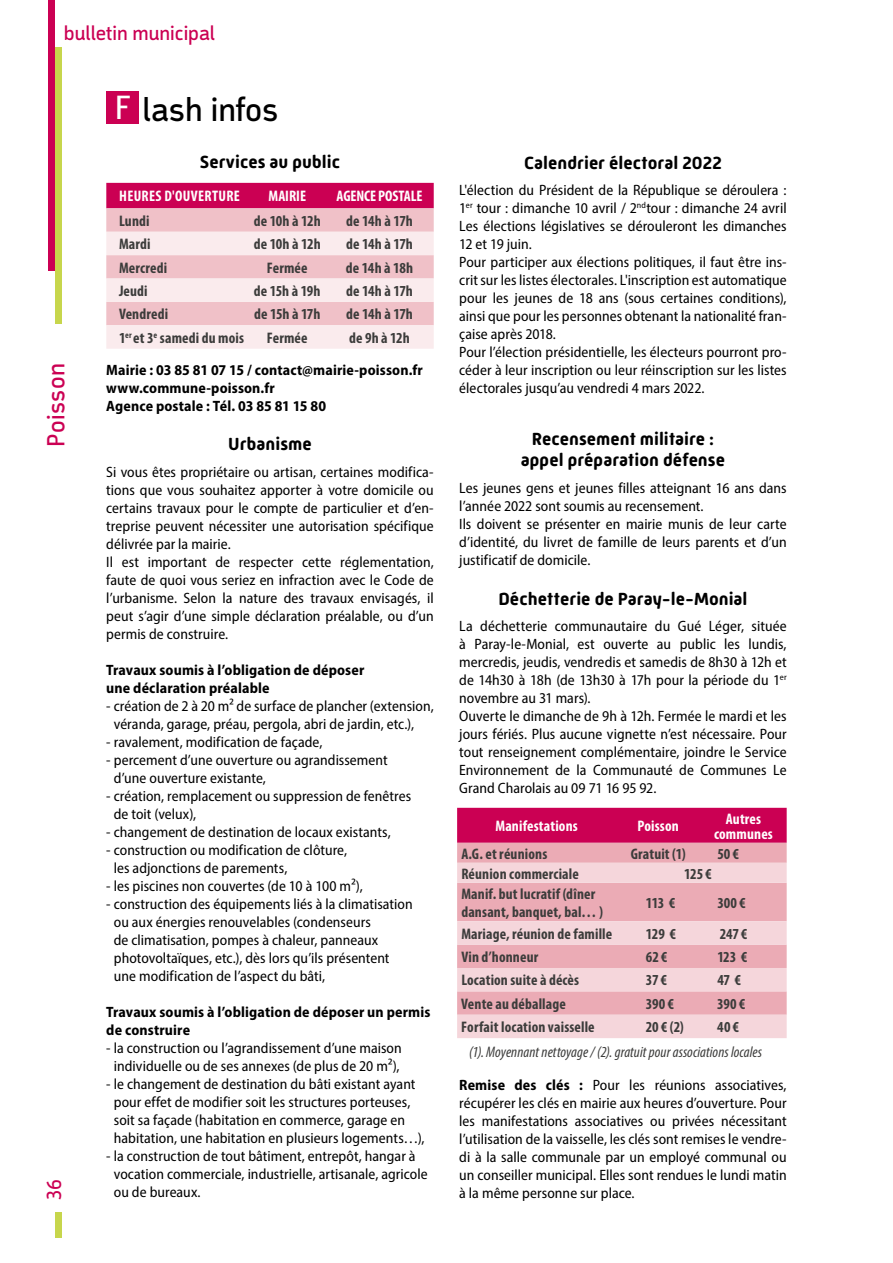
<style>
.page{position:relative;width:893px;height:1263px;background:#fff}
.page>*{position:absolute;margin:0;border:0;box-sizing:border-box;transform-origin:0 0}
.t1{font:34.5px "Argumentum";color:#000}
.t2{font:25.5px "Argumentum";letter-spacing:.02em;color:#cb0053}
.t3{font:21px "Argumentum";color:#cb0053}
.t4{font:700 18px/21.6px "Mic 32 New Rounded";letter-spacing:.005em;color:#000;text-align:center}
.t5{font:700 condensed 15.3px/18.5px "Myriad Pro";letter-spacing:.01em;color:#3c3c3b}
.t6{font:700 condensed 15.3px/15px "Myriad Pro";letter-spacing:.01em;color:#fff;text-align:center}
.t7{font:italic condensed 15.3px "Myriad Pro";letter-spacing:.005em;color:#3c3c3b}
.t8{font:semi-condensed 15px/18px "Myriad Pro";letter-spacing:.005em;color:#000}
.t9{font:700 semi-condensed 15px/18px "Myriad Pro";letter-spacing:.01em;color:#000}
.s1{color:#fff}
.s2{font-weight:700}
</style>
<div class="page">
<div style="left:48px;top:0;width:7px;height:271px;background:#cb0053"></div>
<div style="left:55px;top:47px;width:7px;height:277px;background:#c7d64c"></div>
<div style="left:55px;top:1212px;width:6px;height:25px;background:#c7d64c"></div>
<div style="left:106px;top:91px;width:33px;height:33px;background:#cb0053"></div>
<svg style="left:106px;top:183px;width:328px;height:166px;background:#eeb6c6"></svg>
<div style="left:457px;top:808px;width:330px;height:35px;background:#cb0053"></div>
<div style="left:457px;top:843px;width:330px;height:20px;background:#ebabb5"></div>
<svg style="left:457px;top:863px;width:330px;height:175px;background:#f0c1c8"></svg>
<h3 class="t3" style="left:64px;top:21px;width:153px">bulletin municipal</h3>
<h1 class="t1" style="left:115px;top:89px;width:165px"><span class="s1">F</span> lash infos</h1>
<p class="t4" style="left:200px;top:151px;width:142px">Services au public</p>
<h2 class="t2" style="left:41px;top:447px;width:85px;rotate:-90deg">Poisson</h2>
<h3 class="t3" style="left:41px;top:1200px;width:22px;rotate:-90deg">36</h3>
<p class="t6" style="left:119px;top:188px;width:122px">HEURES D'OUVERTURE</p>
<p class="t6" style="left:268px;top:188px;width:39px">MAIRIE</p>
<p class="t6" style="left:337px;top:188px;width:87px">AGENCE POSTALE</p>
<p class="t5" style="left:119px;top:211px;width:32px">Lundi</p>
<p class="t5" style="left:254px;top:211px;width:68px">de 10h à 12h</p>
<p class="t5" style="left:346px;top:211px;width:68px">de 14h à 17h</p>
<p class="t5" style="left:119px;top:235px;width:33px">Mardi</p>
<p class="t5" style="left:254px;top:235px;width:68px">de 10h à 12h</p>
<p class="t5" style="left:346px;top:235px;width:68px">de 14h à 17h</p>
<p class="t5" style="left:119px;top:258px;width:50px">Mercredi</p>
<p class="t5" style="left:267px;top:258px;width:42px">Fermée</p>
<p class="t5" style="left:346px;top:258px;width:69px">de 14h à 18h</p>
<p class="t5" style="left:119px;top:281px;width:30px">Jeudi</p>
<p class="t5" style="left:254px;top:281px;width:68px">de 15h à 19h</p>
<p class="t5" style="left:346px;top:281px;width:68px">de 14h à 17h</p>
<p class="t5" style="left:119px;top:305px;width:51px">Vendredi</p>
<p class="t5" style="left:254px;top:305px;width:68px">de 15h à 17h</p>
<p class="t5" style="left:346px;top:305px;width:68px">de 14h à 17h</p>
<p class="t5" style="left:119px;top:328px;width:127px">1<sup>er</sup> et 3<sup>e</sup> samedi du mois</p>
<p class="t5" style="left:267px;top:328px;width:42px">Fermée</p>
<p class="t5" style="left:349px;top:328px;width:62px">de 9h à 12h</p>
<p class="t9" style="left:106px;top:360px;width:318px">Mairie : 03 85 81 07 15 / contact@mairie-poisson.fr www.commune-poisson.fr<br>Agence postale : Tél. 03 85 81 15 80</p>
<p class="t4" style="left:228px;top:433px;width:85px">Urbanisme</p>
<p class="t8" style="left:106px;top:463px;width:329px">Si vous êtes propriétaire ou artisan, certaines modifica&shy;tions que vous souhaitez apporter à votre domicile ou certains travaux pour le compte de particulier et d’en&shy;treprise peuvent nécessiter une autorisation spécifique délivrée par la mairie.<br>Il est important de respecter cette réglementation, faute de quoi vous seriez en infraction avec le Code de l’urbanisme. Selon la nature des travaux envisagés, il peut s’agir d’une simple déclaration préalable, ou d’un permis de construire.</p>
<p class="t9" style="left:106px;top:660px;width:260px">Travaux soumis à l’obligation de déposer une déclaration préalable</p>
<p class="t8" style="left:114px;top:697px;width:321px;text-indent:-8px">- création de 2 à 20 m² de surface de plancher (extension, véranda, garage, préau, pergola, abri de jardin, etc.),</p>
<p class="t8" style="left:106px;top:733px;width:218px">- ravalement, modification de façade,</p>
<p class="t8" style="left:114px;top:751px;width:275px;text-indent:-8px">- percement d’une ouverture ou agrandissement d’une ouverture existante,</p>
<p class="t8" style="left:114px;top:787px;width:299px;text-indent:-8px">- création, remplacement ou suppression de fenêtres de toit (velux),</p>
<p class="t8" style="left:106px;top:823px;width:286px">- changement de destination de locaux existants,</p>
<p class="t8" style="left:114px;top:841px;width:235px;text-indent:-8px">- construction ou modification de clôture, les adjonctions de parements,</p>
<p class="t8" style="left:106px;top:877px;width:258px">- les piscines non couvertes (de 10 à 100 m²),</p>
<p class="t8" style="left:114px;top:895px;width:300px;text-indent:-8px">- construction des équipements liés à la climatisation ou aux énergies renouvelables (condenseurs<br>de climatisation, pompes à chaleur, panneaux photovoltaïques, etc.), dès lors qu’ils présentent une modification de l’aspect du bâti,</p>
<p class="t9" style="left:106px;top:1002px;width:326px">Travaux soumis à l’obligation de déposer un permis de construire</p>
<p class="t8" style="left:106px;top:1039px;width:297px;text-align:center">- la construction ou l’agrandissement d’une maison individuelle ou de ses annexes (de plus de 20 m²),</p>
<p class="t8" style="left:114px;top:1075px;width:312px;text-indent:-8px">- le changement de destination du bâti existant ayant pour effet de modifier soit les structures porteuses, soit sa façade (habitation en commerce, garage en habitation, une habitation en plusieurs logements…),</p>
<p class="t8" style="left:114px;top:1147px;width:315px;text-indent:-8px">- la construction de tout bâtiment, entrepôt, hangar à vocation commerciale, industrielle, artisanale, agricole ou de bureaux.</p>
<p class="t4" style="left:524px;top:152px;width:199px">Calendrier électoral 2022</p>
<p class="t8" style="left:459px;top:181px;width:329px">L'élection du Président de la République se déroulera :<br>1<sup>er</sup> tour : dimanche 10 avril / 2<sup>nd</sup>tour : dimanche 24 avril Les élections législatives se dérouleront les dimanches 12 et 19 juin.<br>Pour participer aux élections politiques, il faut être ins&shy;crit sur les listes électorales. L'inscription est automatique pour les jeunes de 18 ans (sous certaines conditions), ainsi que pour les personnes obtenant la nationalité fran&shy;çaise après 2018.<br>Pour l’élection présidentielle, les électeurs pourront pro&shy;céder à leur inscription ou leur réinscription sur les listes électorales jusqu’au vendredi 4 mars 2022.</p>
<p class="t4" style="left:521px;top:428px;width:206px">Recensement militaire : appel préparation défense</p>
<p class="t8" style="left:459px;top:479px;width:329px">Les jeunes gens et jeunes filles atteignant 16 ans dans l’année 2022 sont soumis au recensement.<br>Ils doivent se présenter en mairie munis de leur carte d’identité, du livret de famille de leurs parents et d’un justificatif de domicile.</p>
<p class="t4" style="left:498px;top:588px;width:251px">Déchetterie de Paray-le-Monial</p>
<p class="t8" style="left:459px;top:617px;width:329px">La déchetterie communautaire du Gué Léger, située à Paray-le-Monial, est ouverte au public les lundis, mercredis, jeudis, vendredis et samedis de 8h30 à 12h et de 14h30 à 18h (de 13h30 à 17h pour la période du 1<sup>er </sup>novembre au 31 mars).<br>Ouverte le dimanche de 9h à 12h. Fermée le mardi et les jours fériés. Plus aucune vignette n’est nécessaire. Pour tout renseignement complémentaire, joindre le Service Environnement de la Communauté de Communes Le Grand Charolais au 09 71 16 95 92.</p>
<p class="t6" style="left:495px;top:818px;width:84px">Manifestations</p>
<p class="t6" style="left:638px;top:818px;width:43px">Poisson</p>
<p class="t6" style="left:714px;top:811px;width:60px">Autres communes</p>
<p class="t5" style="left:461px;top:844px;width:87px">A.G. et réunions</p>
<p class="t5" style="left:631px;top:844px;width:56px">Gratuit (1)</p>
<p class="t5" style="left:717px;top:844px;width:23px">50€</p>
<p class="t5" style="left:461px;top:864px;width:119px">Réunion commerciale</p>
<p class="t5" style="left:684px;top:864px;width:29px">125 €</p>
<p class="t5" style="left:461px;top:884px;width:143px">Manif. but lucratif (dîner dansant, banquet, bal… )</p>
<p class="t5" style="left:646px;top:893px;width:31px">113 €</p>
<p class="t5" style="left:717px;top:893px;width:30px">300 €</p>
<p class="t5" style="left:461px;top:924px;width:152px">Mariage, réunion de famille</p>
<p class="t5" style="left:646px;top:924px;width:31px">129 €</p>
<p class="t5" style="left:720px;top:924px;width:29px">247 €</p>
<p class="t5" style="left:461px;top:947px;width:78px">Vin d’honneur</p>
<p class="t5" style="left:646px;top:947px;width:23px">62€</p>
<p class="t5" style="left:717px;top:947px;width:32px">123 €</p>
<p class="t5" style="left:461px;top:971px;width:119px">Location suite à décès</p>
<p class="t5" style="left:646px;top:971px;width:23px">37€</p>
<p class="t5" style="left:717px;top:971px;width:25px">47 €</p>
<p class="t5" style="left:461px;top:994px;width:106px">Vente au déballage</p>
<p class="t5" style="left:646px;top:994px;width:30px">390 €</p>
<p class="t5" style="left:717px;top:994px;width:30px">390 €</p>
<p class="t5" style="left:461px;top:1017px;width:135px">Forfait location vaisselle</p>
<p class="t5" style="left:646px;top:1017px;width:39px">20 € (2)</p>
<p class="t5" style="left:717px;top:1017px;width:23px">40€</p>
<p class="t7" style="left:469px;top:1042px;width:294px">(1). Moyennant nettoyage / (2). gratuit pour associations locales</p>
<p class="t8" style="left:459px;top:1076px;width:329px;text-align:justify"><span class="s2">Remise des clés :</span> Pour les réunions associatives, récupérer les clés en mairie aux heures d’ouverture. Pour les manifestations associatives ou privées nécessitant l’utilisation de la vaisselle, les clés sont remises le vendre&shy;di à la salle communale par un employé communal ou un conseiller municipal. Elles sont rendues le lundi matin à la même personne sur place.</p>
</div>
